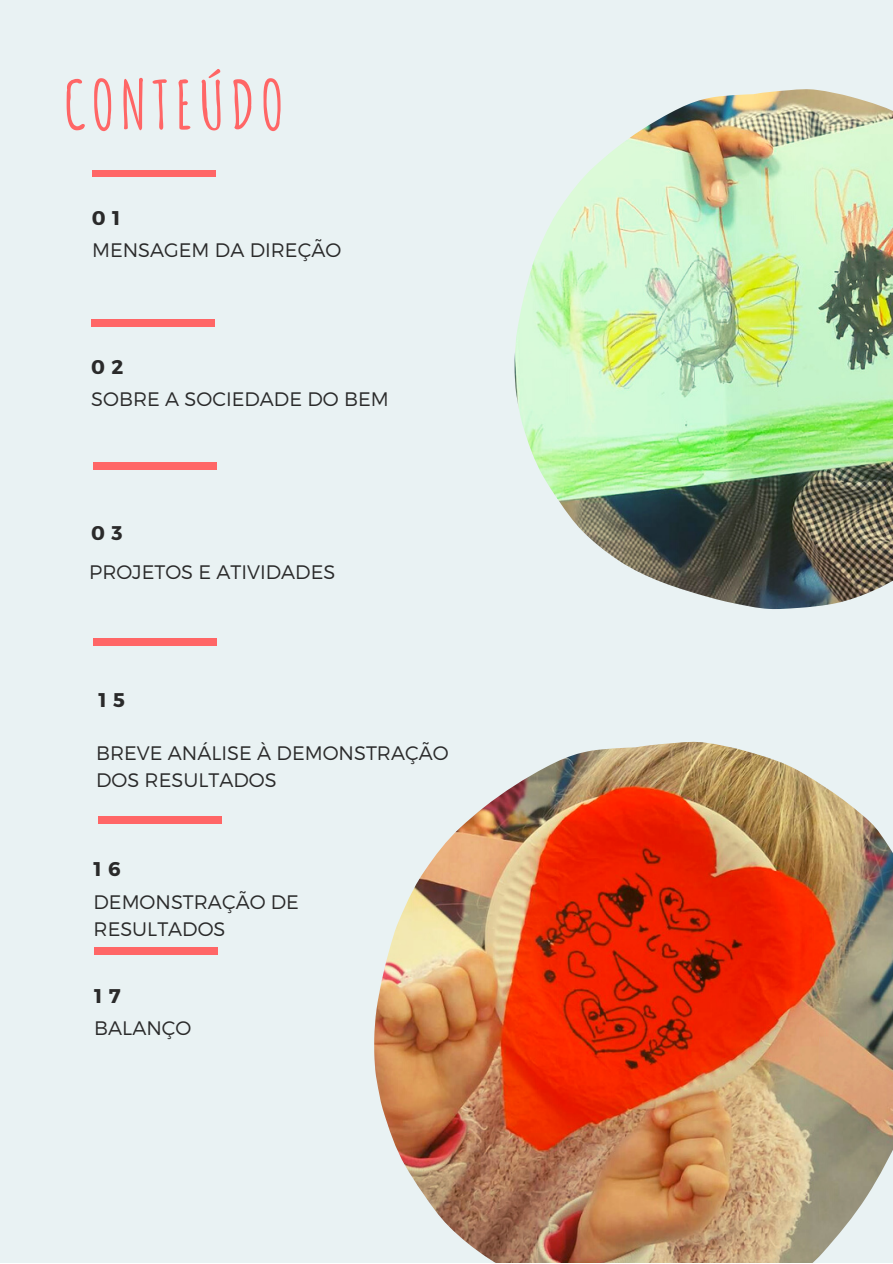
<style>
.page{position:relative;width:893px;height:1264px;background:#fff}
.page>*{position:absolute;margin:0;border:0;box-sizing:border-box;transform-origin:0 0}
.t1{font:700 66px "Amatic SC";letter-spacing:.08em;color:#f66}
.t2{font:700 19.8px "Montserrat";color:#2a2a2a}
.t3{font:300 19.5px/27px "Montserrat";color:#2a2a2a}
</style>
<div class="page">
<div style="left:0;top:0;width:892px;height:1262px;background:#e9f2f3"></div>
<div style="left:92px;top:170px;width:123px;height:7px;background:#f66"></div>
<div style="left:91px;top:319px;width:124px;height:7px;background:#f66"></div>
<div style="left:94px;top:462px;width:123px;height:7px;background:#f66"></div>
<div style="left:94px;top:638px;width:123px;height:7px;background:#f66"></div>
<div style="left:99px;top:816px;width:123px;height:7px;background:#f66"></div>
<div style="left:94px;top:948px;width:124px;height:6px;background:#f66"></div>
<img style="left:514px;top:89px;width:378px;height:520px">
<img style="left:374px;top:742px;width:518px;height:520px">
<p class="t1" style="left:64px;top:62px;width:222px">CONTEÚDO</p>
<p class="t2" style="left:92px;top:205px;width:30px">0 1</p>
<p class="t3" style="left:92px;top:236px;width:251px">MENSAGEM DA DIREÇÃO</p>
<p class="t2" style="left:91px;top:354px;width:34px">0 2</p>
<p class="t3" style="left:91px;top:385px;width:299px">SOBRE A SOCIEDADE DO BEM</p>
<p class="t2" style="left:91px;top:520px;width:33px">0 3</p>
<p class="t3" style="left:89px;top:557px;width:247px">PROJETOS E ATIVIDADES</p>
<p class="t2" style="left:99px;top:687px;width:28px">1 5</p>
<p class="t3" style="left:96px;top:739px;width:354px">BREVE ANÁLISE À DEMONSTRAÇÃO<br>DOS RESULTADOS</p>
<p class="t2" style="left:94px;top:856px;width:29px">1 6</p>
<p class="t3" style="left:94px;top:887px;width:207px">DEMONSTRAÇÃO DE<br>RESULTADOS</p>
<p class="t2" style="left:94px;top:982px;width:28px">1 7</p>
<p class="t3" style="left:94px;top:1013px;width:99px">BALANÇO</p>
</div>
